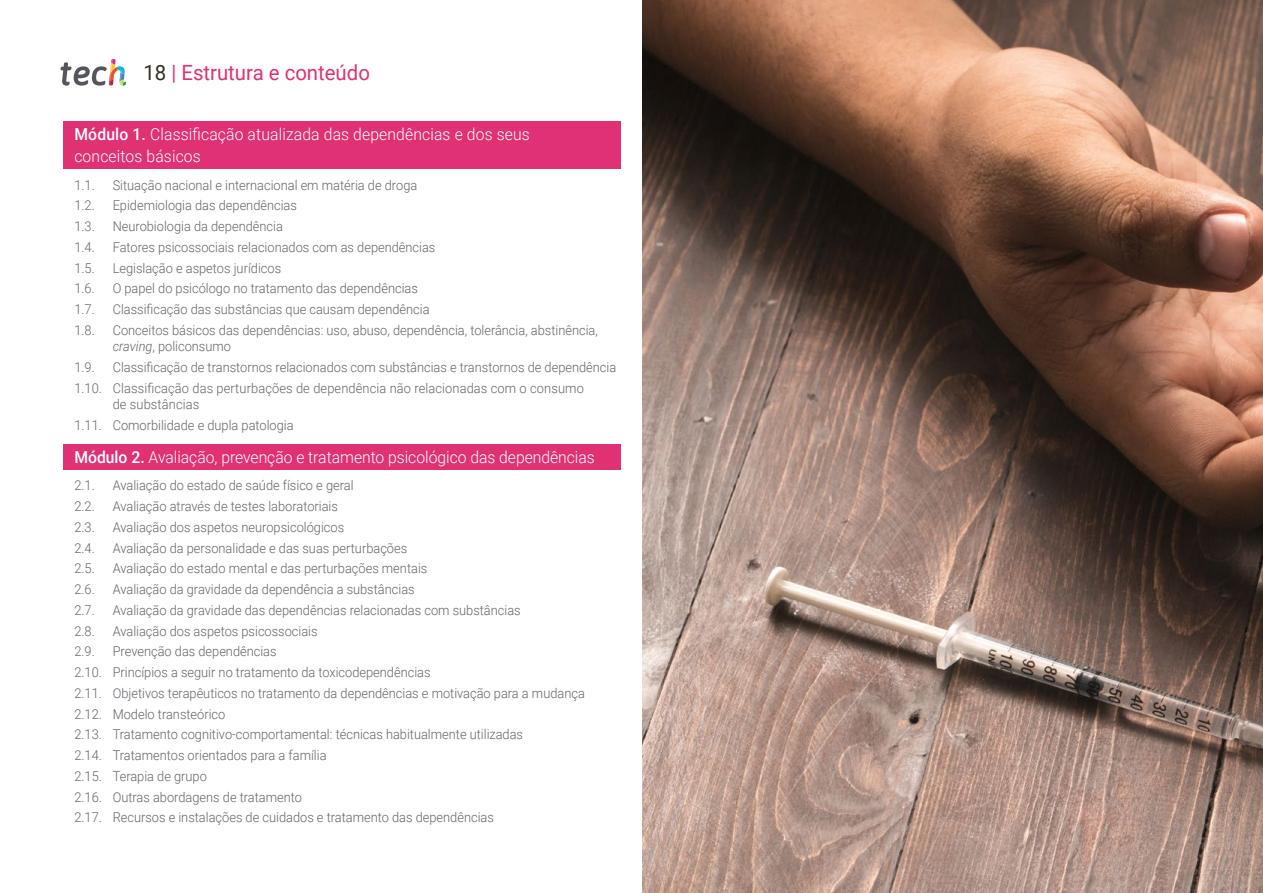
<style>
.page{position:relative;width:1263px;height:893px;background:#fff}
.page>*{position:absolute;margin:0;border:0;box-sizing:border-box;transform-origin:0 0}
.t1{font:21px "Roboto";color:#df3174}
.t2{font:300 16.5px/22.5px "Roboto";letter-spacing:.01em;color:#fff;scale:.95 1}
.t3{font:300 13.5px/20.7px "Roboto";color:#61646a;scale:.95 1}
.s1{color:#312e20}
.s2{font-weight:500}
.s3{font-style:italic}
</style>
<div class="page">
<div style="left:63px;top:121px;width:558px;height:48px;background:#df3174"></div>
<div style="left:63px;top:444px;width:558px;height:25px;background:#df3174"></div>
<img style="left:642px;top:0;width:621px;height:893px">
<svg style="left:61px;top:59px;width:65px;height:27px"></svg>
<h1 class="t1" style="left:144px;top:57px;width:228px"><span class="s1">18</span> | Estrutura e conteúdo</h1>
<p class="t2" style="left:74px;top:122px;width:481px"><span class="s2">Módulo 1.</span> Classificação atualizada das dependências e dos seus conceitos básicos</p>
<p class="t3" style="left:74px;top:174px;width:23px">1.1.</p>
<p class="t3" style="left:113px;top:174px;width:322px">Situação nacional e internacional em matéria de droga</p>
<p class="t3" style="left:74px;top:195px;width:23px">1.2.</p>
<p class="t3" style="left:113px;top:195px;width:195px">Epidemiologia das dependências</p>
<p class="t3" style="left:74px;top:215px;width:23px">1.3.</p>
<p class="t3" style="left:113px;top:215px;width:181px">Neurobiologia da dependência</p>
<p class="t3" style="left:74px;top:236px;width:23px">1.4.</p>
<p class="t3" style="left:113px;top:236px;width:341px">Fatores psicossociais relacionados com as dependências</p>
<p class="t3" style="left:74px;top:257px;width:23px">1.5.</p>
<p class="t3" style="left:113px;top:257px;width:179px">Legislação e aspetos jurídicos</p>
<p class="t3" style="left:74px;top:278px;width:23px">1.6.</p>
<p class="t3" style="left:113px;top:278px;width:323px">O papel do psicólogo no tratamento das dependências</p>
<p class="t3" style="left:74px;top:298px;width:23px">1.7.</p>
<p class="t3" style="left:113px;top:298px;width:335px">Classificação das substâncias que causam dependência</p>
<p class="t3" style="left:74px;top:319px;width:23px">1.8.</p>
<p class="t3" style="left:113px;top:321px;width:512px;line-height:16.5px">Conceitos básicos das dependências: uso, abuso, dependência, tolerância, abstinência, <span class="s3">craving</span>, policonsumo</p>
<p class="t3" style="left:74px;top:356px;width:23px">1.9.</p>
<p class="t3" style="left:74px;top:356px;width:572px;text-indent:38px">Classificação de transtornos relacionados com substâncias e transtornos de dependência<br>1.10. Classificação das perturbações de dependência não relacionadas com o consumo</p>
<p class="t3" style="left:74px;top:394px;width:232px;text-indent:38px">de substâncias<br>1.11. Comorbilidade e dupla patologia</p>
<p class="t2" style="left:74px;top:445px;width:549px"><span class="s2">Módulo 2.</span> Avaliação, prevenção e tratamento psicológico das dependências</p>
<p class="t3" style="left:74px;top:475px;width:23px">2.1.</p>
<p class="t3" style="left:113px;top:475px;width:255px">Avaliação do estado de saúde físico e geral</p>
<p class="t3" style="left:74px;top:495px;width:23px">2.2.</p>
<p class="t3" style="left:113px;top:495px;width:239px">Avaliação através de testes laboratoriais</p>
<p class="t3" style="left:74px;top:516px;width:23px">2.3.</p>
<p class="t3" style="left:113px;top:516px;width:245px">Avaliação dos aspetos neuropsicológicos</p>
<p class="t3" style="left:74px;top:537px;width:23px">2.4.</p>
<p class="t3" style="left:113px;top:537px;width:312px">Avaliação da personalidade e das suas perturbações</p>
<p class="t3" style="left:74px;top:558px;width:23px">2.5.</p>
<p class="t3" style="left:113px;top:558px;width:333px">Avaliação do estado mental e das perturbações mentais</p>
<p class="t3" style="left:74px;top:578px;width:23px">2.6.</p>
<p class="t3" style="left:113px;top:578px;width:319px">Avaliação da gravidade da dependência a substâncias</p>
<p class="t3" style="left:74px;top:599px;width:23px">2.7.</p>
<p class="t3" style="left:113px;top:599px;width:431px">Avaliação da gravidade das dependências relacionadas com substâncias</p>
<p class="t3" style="left:74px;top:620px;width:23px">2.8.</p>
<p class="t3" style="left:113px;top:620px;width:217px">Avaliação dos aspetos psicossociais</p>
<p class="t3" style="left:74px;top:641px;width:23px">2.9.</p>
<p class="t3" style="left:74px;top:641px;width:539px;text-indent:38px">Prevenção das dependências<br>2.10. Princípios a seguir no tratamento da toxicodependências<br>2.11. Objetivos terapêuticos no tratamento da dependências e motivação para a mudança 2.12. Modelo transteórico<br>2.13. Tratamento cognitivo-comportamental: técnicas habitualmente utilizadas<br>2.14. Tratamentos orientados para a família<br>2.15. Terapia de grupo<br>2.16. Outras abordagens de tratamento<br>2.17. Recursos e instalações de cuidados e tratamento das dependências</p>
</div>
